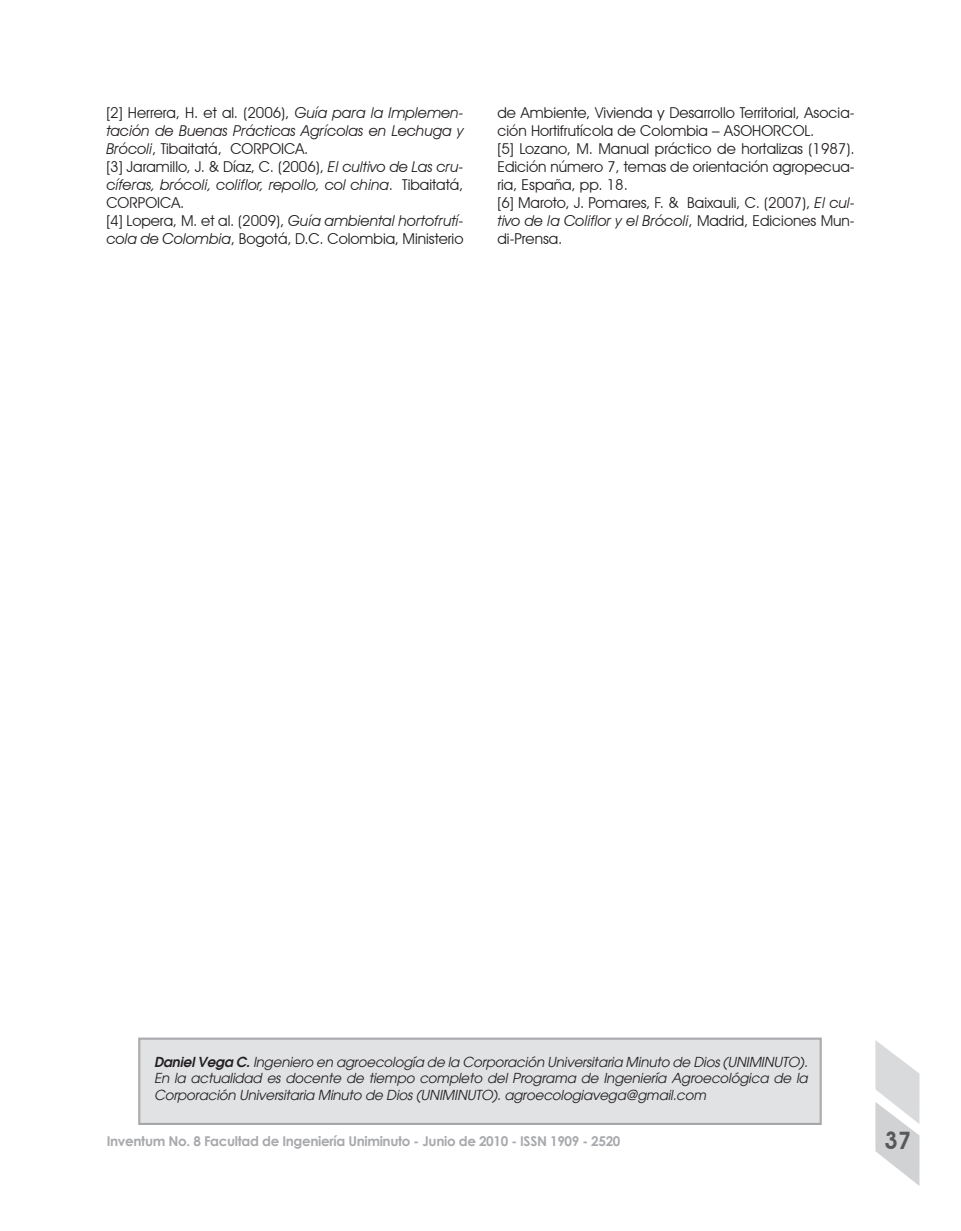
<style>
.page{position:relative;width:961px;height:1231px;background:#fff}
.page>*{position:absolute;margin:0;border:0;box-sizing:border-box;transform-origin:0 0}
.t1{font:600 24px "Avant Garde IT Cby BT";color:#57585a}
.t2{font:italic 15px/18px "Avant Garde IT Cby BT";color:#231f20}
.t3{font:15px/18px "Avant Garde IT Cby BT";color:#231f20}
.t4{font:italic 13.5px/16.2px "Avant Garde";letter-spacing:-.015em;color:#231f20;text-align:justify}
.t5{font:700 13.5px "Century Gothic";letter-spacing:-.025em;color:#a8a9ad}
.s1{font-style:normal}
.s2{font-style:italic}
.s3{font-weight:600}
</style>
<div class="page">
<svg style="left:875px;top:1040px;width:44px;height:146px"></svg>
<div style="left:138px;top:1037px;width:683px;height:87px;background:#e1e2e4"></div>
<div style="left:139px;top:1038px;width:681px;height:85px;border:1px solid #9d9fa2"></div>
<p class="t2" style="left:106px;top:103px;width:358px"><span class="s1">[2] Herrera, H. et al. (2006),</span> Guía para la Implemen&shy;tación de Buenas Prácticas Agrícolas en Lechuga y Brócoli<span class="s1">, Tibaitatá, CORPOICA.<br>[3] Jaramillo, J. &amp; Díaz, C. (2006),</span> El cultivo de Las cru&shy;cíferas, brócoli, coliflor, repollo, col china<span class="s1">. Tibaitatá, CORPOICA.<br>[4] Lopera, M. et al. (2009),</span> Guía ambiental hortofrutí&shy;cola de Colombia<span class="s1">, Bogotá, D.C. Colombia, Ministerio</span></p>
<p class="t3" style="left:497px;top:103px;width:358px">de Ambiente, Vivienda y Desarrollo Territorial, Asocia&shy;ción Hortifrutícola de Colombia – ASOHORCOL.<br>[5] Lozano, M. Manual práctico de hortalizas (1987).<br>Edición número 7, temas de orientación agropecua&shy;ria, España, pp. 18.<br>[6] Maroto, J. Pomares, F. &amp; Baixauli, C. (2007), <span class="s2">El cul&shy;tivo de la Coliflor y el Brócoli</span>, Madrid, Ediciones Mun&shy;di-Prensa.</p>
<p class="t4" style="left:154px;top:1054px;width:655px"><span class="s3">Daniel Vega C.</span> Ingeniero en agroecología de la Corporación Universitaria Minuto de Dios (UNIMINUTO).<br>En la actualidad es docente de tiempo completo del Programa de Ingeniería Agroecológica de la Corporación Universitaria Minuto de Dios (UNIMINUTO). agroecologiavega@gmail.com</p>
<p class="t5" style="left:107px;top:1130px;width:515px">Inventum No. 8 Facultad de Ingeniería Uniminuto - Junio de 2010 - ISSN 1909 - 2520</p>
<h1 class="t1" style="left:884px;top:1125px;width:25px">37</h1>
</div>
